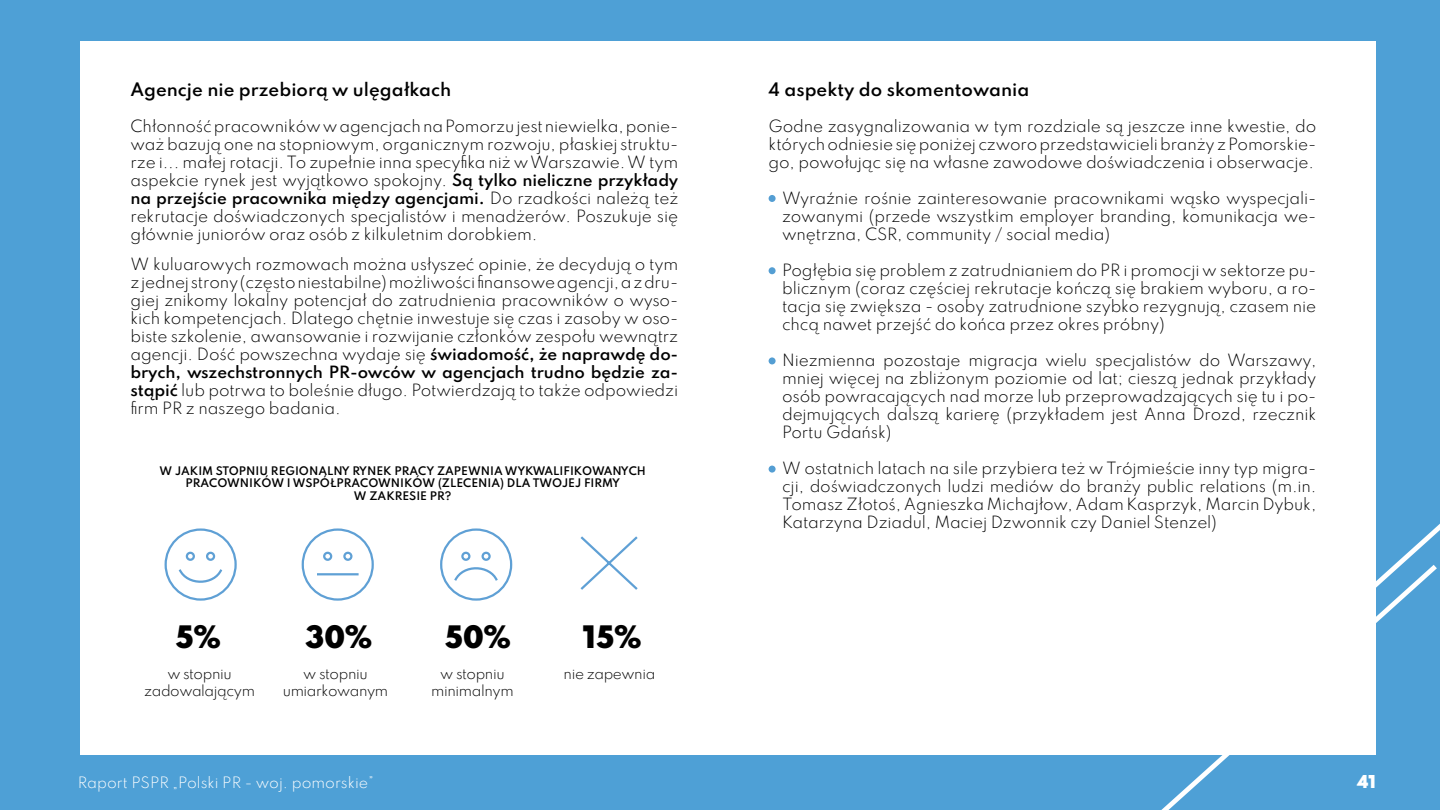
<style>
.page{position:relative;width:1440px;height:810px;background:#4ea0d6}
.page>*{position:absolute;margin:0;border:0;box-sizing:border-box;transform-origin:0 0}
.t1{font:900 27.45px "Spartan";color:#000}
.t2{font:600 16.5px "Spartan";color:#000}
.t3{font:900 15.75px "Spartan";color:#fff}
.t4{font:300 15px/18px "Spartan";letter-spacing:-.01em;color:#000;text-align:justify}
.t5{font:300 13.88px "Spartan";color:#fff}
.t6{font:300 13.5px/16.2px "Spartan";letter-spacing:-.03em;color:#000;text-align:center}
.t7{font:600 10.5px/12.6px "Spartan";color:#000;text-align:center}
.s1{font-weight:600}
</style>
<div class="page">
<svg style="left:1394px;top:524px;width:46px;height:41px"></svg>
<svg style="left:1161px;top:565px;width:276px;height:245px"></svg>
<div style="left:80px;top:42px;width:633px;height:713px;background:#fff"></div>
<div style="left:705px;top:42px;width:671px;height:713px;background:#fff"></div>
<div style="left:769px;top:195px;width:7px;height:7px;background:#549ed3;border-radius:50%"></div>
<div style="left:769px;top:267px;width:7px;height:7px;background:#549ed3;border-radius:50%"></div>
<div style="left:769px;top:357px;width:7px;height:7px;background:#549ed3;border-radius:50%"></div>
<div style="left:769px;top:466px;width:7px;height:7px;background:#549ed3;border-radius:50%"></div>
<svg style="left:301px;top:528px;width:212px;height:73px"></svg>
<svg style="left:580px;top:536px;width:58px;height:54px"></svg>
<svg style="left:164px;top:528px;width:73px;height:73px"></svg>
<p class="t2" style="left:130px;top:77px;width:322px">Agencje nie przebiorą w ulęgałkach</p>
<p class="t4" style="left:130px;top:116px;width:549px">Chłonność pracowników w agencjach na Pomorzu jest niewielka, ponie&shy;waż bazują one na stopniowym, organicznym rozwoju, płaskiej struktu&shy;rze i... małej rotacji. To zupełnie inna specyfika niż w Warszawie. W tym aspekcie rynek jest wyjątkowo spokojny. <span class="s1">Są tylko nieliczne przykłady na przejście pracownika między agencjami.</span> Do rzadkości należą też rekrutacje doświadczonych specjalistów i menadżerów. Poszukuje się głównie juniorów oraz osób z kilkuletnim dorobkiem.</p>
<p class="t4" style="left:130px;top:255px;width:549px">W kuluarowych rozmowach można usłyszeć opinie, że decydują o tym z jednej strony (często niestabilne) możliwości finansowe agencji, a z dru&shy;giej znikomy lokalny potencjał do zatrudnienia pracowników o wyso&shy;kich kompetencjach. Dlatego chętnie inwestuje się czas i zasoby w oso&shy;biste szkolenie, awansowanie i rozwijanie członków zespołu wewnątrz agencji. Dość powszechna wydaje się <span class="s1">świadomość, że naprawdę do&shy;brych, wszechstronnych PR-owców w agencjach trudno będzie za&shy;stąpić</span> lub potrwa to boleśnie długo. Potwierdzają to także odpowiedzi firm PR z naszego badania.</p>
<p class="t7" style="left:160px;top:464px;width:488px">W JAKIM STOPNIU REGIONALNY RYNEK PRACY ZAPEWNIA WYKWALIFIKOWANYCH<br>PRACOWNIKÓW I WSPÓŁPRACOWNIKÓW (ZLECENIA) DLA TWOJEJ FIRMY<br>W ZAKRESIE PR?</p>
<h1 class="t1" style="left:176px;top:617px;width:46px">5%</h1>
<h1 class="t1" style="left:306px;top:617px;width:68px">30%</h1>
<h1 class="t1" style="left:445px;top:617px;width:67px">50%</h1>
<h1 class="t1" style="left:584px;top:617px;width:59px">15%</h1>
<p class="t6" style="left:144px;top:666px;width:112px">w stopniu zadowalającym</p>
<p class="t6" style="left:283px;top:666px;width:107px">w stopniu umiarkowanym</p>
<p class="t6" style="left:431px;top:666px;width:84px">w stopniu minimalnym</p>
<p class="t6" style="left:564px;top:666px;width:93px">nie zapewnia</p>
<p class="t2" style="left:769px;top:77px;width:262px">4 aspekty do skomentowania</p>
<p class="t4" style="left:769px;top:116px;width:549px">Godne zasygnalizowania w tym rozdziale są jeszcze inne kwestie, do których odniesie się poniżej czworo przedstawicieli branży z Pomorskie&shy;go, powołując się na własne zawodowe doświadczenia i obserwacje.</p>
<p class="t4" style="left:782px;top:188px;width:536px;text-indent:-14px">• Wyraźnie rośnie zainteresowanie pracownikami wąsko wyspecjali&shy;zowanymi (przede wszystkim employer branding, komunikacja we&shy;wnętrzna, CSR, community / social media)</p>
<p class="t4" style="left:782px;top:260px;width:536px;text-indent:-14px">• Pogłębia się problem z zatrudnianiem do PR i promocji w sektorze pu&shy;blicznym (coraz częściej rekrutacje kończą się brakiem wyboru, a ro&shy;tacja się zwiększa - osoby zatrudnione szybko rezygnują, czasem nie chcą nawet przejść do końca przez okres próbny)</p>
<p class="t4" style="left:782px;top:350px;width:536px;text-indent:-14px">• Niezmienna pozostaje migracja wielu specjalistów do Warszawy, mniej więcej na zbliżonym poziomie od lat; cieszą jednak przykłady osób powracających nad morze lub przeprowadzających się tu i po&shy;dejmujących dalszą karierę (przykładem jest Anna Drozd, rzecznik Portu Gdańsk)</p>
<p class="t4" style="left:782px;top:458px;width:536px;text-indent:-14px">• W ostatnich latach na sile przybiera też w Trójmieście inny typ migra&shy;cji, doświadczonych ludzi mediów do branży public relations (m.in.<br>Tomasz Złotoś, Agnieszka Michajłow, Adam Kasprzyk, Marcin Dybuk, Katarzyna Dziadul, Maciej Dzwonnik czy Daniel Stenzel)</p>
<p class="t5" style="left:78px;top:772px;width:298px">Raport PSPR „Polski PR - woj. pomorskie”</p>
<p class="t3" style="left:1357px;top:769px;width:20px">41</p>
</div>
